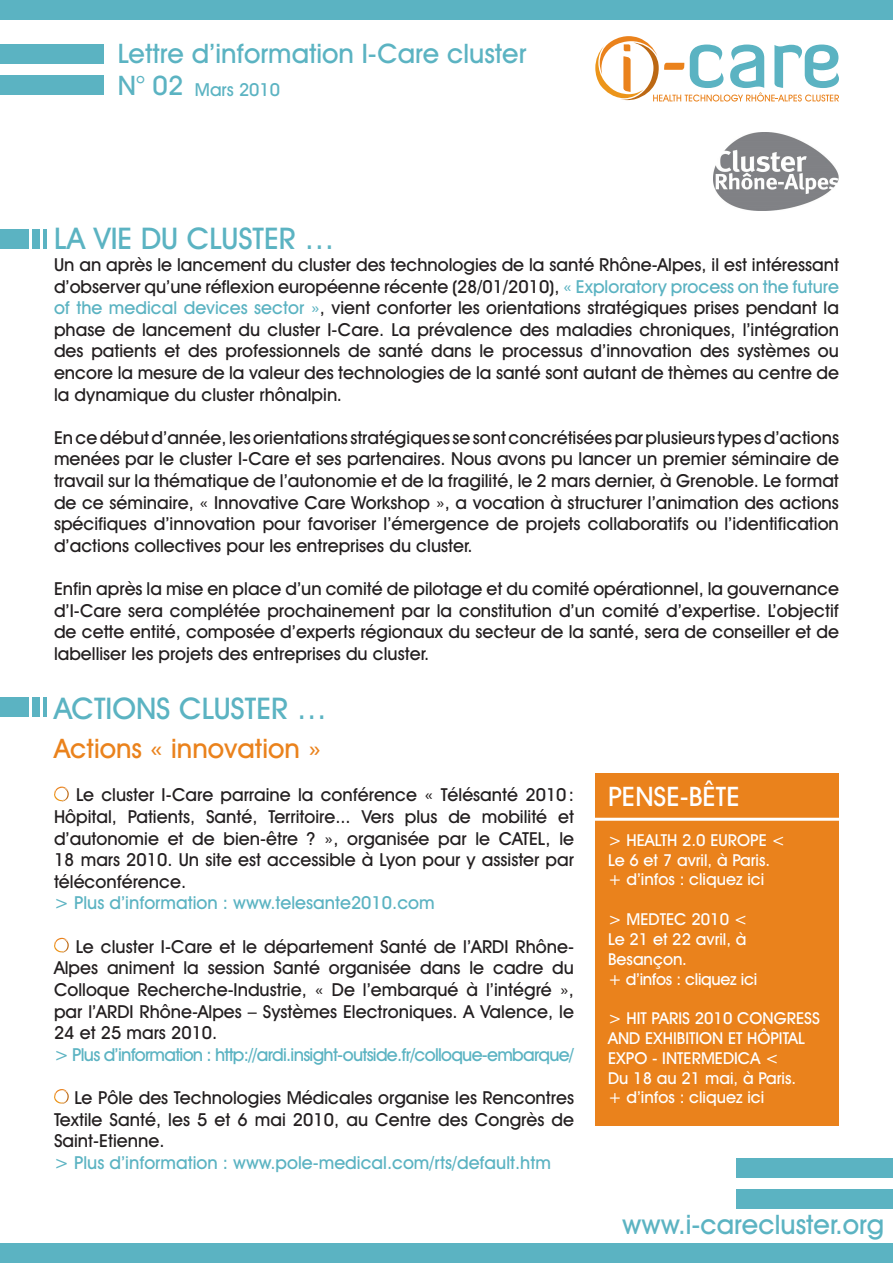
<style>
.page{position:relative;width:893px;height:1263px;background:#fff}
.page>*{position:absolute;margin:0;border:0;box-sizing:border-box;transform-origin:0 0}
.t1{font:500 30px "Avant Garde IT Cby BT";color:#5bb3c2}
.t2{font:500 27px "Avant Garde IT Cby BT";color:#5bb3c2}
.t3{font:500 27px "Avant Garde IT Cby BT";color:#ea821c}
.t4{font:500 27px "Avant Garde IT Cby BT";color:#fff}
.t5{font:500 18px/21.6px "Avant Garde IT Cby BT";color:#231f20;text-align:justify}
.t6{font:500 18px "Avant Garde IT Cby BT";color:#5bb3c2}
.t7{font:500 18px "Avant Garde IT Cby BT";letter-spacing:-.04em;color:#5bb3c2}
.t8{font:500 16.5px/19.8px "Avant Garde IT Cby BT";color:#fff}
.t9{font:500 16.5px "Avant Garde IT Cby BT";letter-spacing:-.02em;color:#fff}
.s1{color:#5bb3c2}
</style>
<div class="page">
<svg style="left:595px;top:36px;width:244px;height:66px"></svg>
<div style="left:0;top:0;width:893px;height:20px;background:#5bb3c2"></div>
<div style="left:0;top:44px;width:104px;height:19px;background:#5bb3c2"></div>
<div style="left:0;top:75px;width:104px;height:20px;background:#5bb3c2"></div>
<div style="left:0;top:229px;width:29px;height:20px;background:#5bb3c2"></div>
<div style="left:32px;top:229px;width:8px;height:20px;background:#5bb3c2"></div>
<hr style="left:43px;top:229px;width:4px;height:20px;background:#5bb3c2">
<div style="left:0;top:697px;width:29px;height:20px;background:#5bb3c2"></div>
<div style="left:32px;top:697px;width:8px;height:20px;background:#5bb3c2"></div>
<hr style="left:43px;top:697px;width:4px;height:20px;background:#5bb3c2">
<svg style="left:54px;top:786px;width:15px;height:15px"></svg>
<svg style="left:54px;top:938px;width:15px;height:15px"></svg>
<svg style="left:54px;top:1089px;width:15px;height:15px"></svg>
<div style="left:595px;top:773px;width:244px;height:353px;background:#ea821c"></div>
<hr style="left:586px;top:818px;width:256px;height:3px;background:#fff">
<img style="left:713px;top:133px;width:126px;height:77px">
<div style="left:0;top:1243px;width:893px;height:20px;background:#5bb3c2"></div>
<div style="left:737px;top:1157px;width:156px;height:20px;background:#5bb3c2"></div>
<div style="left:737px;top:1189px;width:156px;height:20px;background:#5bb3c2"></div>
<p class="t2" style="left:118px;top:37px;width:410px">Lettre d’information I-Care cluster</p>
<p class="t2" style="left:118px;top:69px;width:67px">N° 02</p>
<p class="t6" style="left:195px;top:79px;width:87px">Mars 2010</p>
<p class="t1" style="left:54px;top:220px;width:282px">LA VIE DU CLUSTER …</p>
<p class="t5" style="left:54px;top:254px;width:786px">Un an après le lancement du cluster des technologies de la santé Rhône-Alpes, il est intéressant d’observer qu’une réflexion européenne récente (28/01/2010), <span class="s1">« Exploratory process on the future of the medical devices sector »</span>, vient conforter les orientations stratégiques prises pendant la phase de lancement du cluster I-Care. La prévalence des maladies chroniques, l’intégration des patients et des professionnels de santé dans le processus d’innovation des systèmes ou encore la mesure de la valeur des technologies de la santé sont autant de thèmes au centre de la dynamique du cluster rhônalpin.</p>
<p class="t5" style="left:54px;top:426px;width:786px">En ce début d’année, les orientations stratégiques se sont concrétisées par plusieurs types d’actions menées par le cluster I-Care et ses partenaires. Nous avons pu lancer un premier séminaire de travail sur la thématique de l’autonomie et de la fragilité, le 2 mars dernier, à Grenoble. Le format de ce séminaire, « Innovative Care Workshop », a vocation à structurer l’animation des actions spécifiques d’innovation pour favoriser l’émergence de projets collaboratifs ou l’identification d’actions collectives pour les entreprises du cluster.</p>
<p class="t5" style="left:54px;top:578px;width:786px">Enfin après la mise en place d’un comité de pilotage et du comité opérationnel, la gouvernance d’I-Care sera complétée prochainement par la constitution d’un comité d’expertise. L’objectif de cette entité, composée d’experts régionaux du secteur de la santé, sera de conseiller et de labelliser les projets des entreprises du cluster.</p>
<p class="t1" style="left:54px;top:690px;width:274px">ACTIONS CLUSTER …</p>
<p class="t3" style="left:54px;top:732px;width:269px">Actions « innovation »</p>
<p class="t5" style="left:54px;top:784px;width:522px;text-indent:22px">Le cluster I-Care parraine la conférence « Télésanté 2010:<br>Hôpital, Patients, Santé, Territoire... Vers plus de mobilité et d’autonomie et de bien-être ? », organisée par le CATEL, le 18 mars 2010. Un site est accessible à Lyon pour y assister par téléconférence.</p>
<p class="t6" style="left:54px;top:892px;width:382px">&gt; Plus d’information : www.telesante2010.com</p>
<p class="t5" style="left:54px;top:935px;width:522px;text-indent:22px">Le cluster I-Care et le département Santé de l’ARDI Rhône-Alpes animent la session Santé organisée dans le cadre du Colloque Recherche-Industrie, « De l’embarqué à l’intégré », par l’ARDI Rhône-Alpes – Systèmes Electroniques. A Valence, le 24 et 25 mars 2010.</p>
<p class="t7" style="left:54px;top:1043px;width:522px">&gt; Plus d’information : http://ardi.insight-outside.fr/colloque-embarque/</p>
<p class="t5" style="left:54px;top:1086px;width:522px;text-indent:20px">Le Pôle des Technologies Médicales organise les Rencontres Textile Santé, les 5 et 6 mai 2010, au Centre des Congrès de Saint-Etienne.</p>
<p class="t6" style="left:54px;top:1151px;width:498px">&gt; Plus d’information : www.pole-medical.com/rts/default.htm</p>
<p class="t4" style="left:608px;top:780px;width:133px">PENSE-BÊTE</p>
<p class="t8" style="left:608px;top:830px;width:179px">&gt; HEALTH 2.0 EUROPE &lt;</p>
<p class="t8" style="left:608px;top:850px;width:164px">Le 6 et 7 avril, à Paris.</p>
<p class="t8" style="left:608px;top:869px;width:158px">+ d’infos : cliquez ici</p>
<p class="t8" style="left:608px;top:909px;width:141px">&gt; MEDTEC 2010 &lt;</p>
<p class="t8" style="left:608px;top:929px;width:140px">Le 21 et 22 avril, à<br>Besançon.</p>
<p class="t9" style="left:608px;top:968px;width:151px">+ d’infos : cliquez ici</p>
<p class="t8" style="left:608px;top:1008px;width:213px">&gt; HIT PARIS 2010 CONGRESS<br>AND EXHIBITION ET HÔPITAL<br>EXPO - INTERMEDICA &lt;</p>
<p class="t8" style="left:608px;top:1067px;width:190px">Du 18 au 21 mai, à Paris.</p>
<p class="t8" style="left:608px;top:1087px;width:158px">+ d’infos : cliquez ici</p>
<p class="t2" style="left:622px;top:1208px;width:264px">www.i-carecluster.org</p>
</div>
